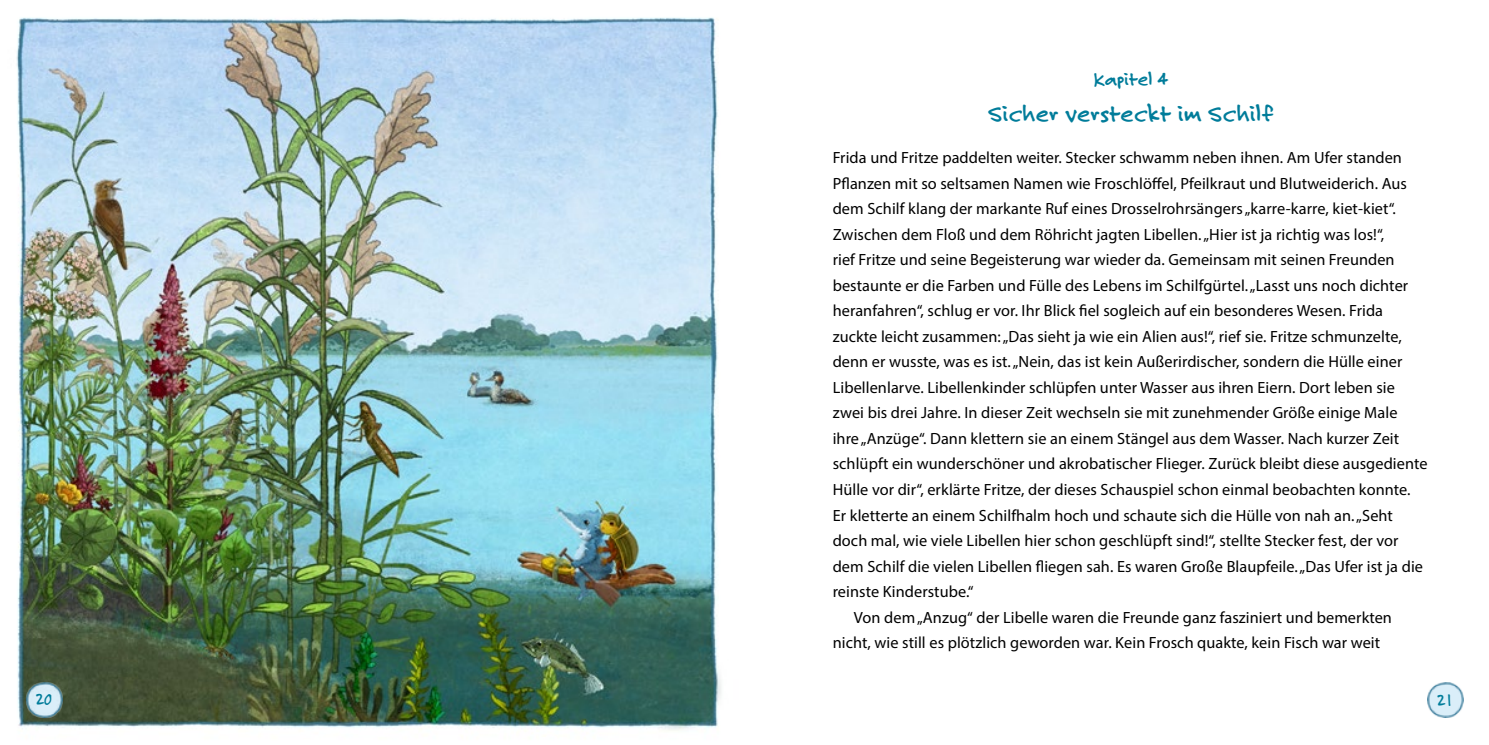
<style>
.page{position:relative;width:1489px;height:745px;background:#fff}
.page>*{position:absolute;margin:0;border:0;box-sizing:border-box;transform-origin:0 0}
.Ü3_für_IHV{font:700 25px "Felt Tip Roman";letter-spacing:.01em;color:#007c9a}
.Ü3_Kapitel{font:700 20px "Felt Tip Roman";color:#007c9a}
.Mengentext_Myriad_13{font:16.25px/25.5px "Myriad Pro";letter-spacing:.005em;color:#000}
.t1{font:700 16.25px "Felt Tip Roman";color:#007c9a}
</style>
<div class="page">
<img style="left:16px;top:17px;width:705px;height:713px">
<img style="left:1427px;top:682px;width:35px;height:34px">
<img style="left:27px;top:681px;width:35px;height:35px">
<p class="Ü3_Kapitel" style="left:1093px;top:65px;width:76px">Kapitel 4</p>
<p class="Ü3_für_IHV" style="left:988px;top:96px;width:286px">Sicher versteckt im Schilf</p>
<p class="Mengentext_Myriad_13" style="left:832px;top:144px;width:596px">Frida und Fritze paddelten weiter. Stecker schwamm neben ihnen. Am Ufer standen Pflanzen mit so seltsamen Namen wie Froschlöffel, Pfeilkraut und Blutweiderich. Aus dem Schilf klang der markante Ruf eines Drosselrohrsängers „karre-karre, kiet-kiet“.<br>Zwischen dem Floß und dem Röhricht jagten Libellen. „Hier ist ja richtig was los!“,<br>rief Fritze und seine Begeisterung war wieder da. Gemeinsam mit seinen Freunden bestaunte er die Farben und Fülle des Lebens im Schilfgürtel. „Lasst uns noch dichter heranfahren“, schlug er vor. Ihr Blick fiel sogleich auf ein besonderes Wesen. Frida zuckte leicht zusammen: „Das sieht ja wie ein Alien aus!“, rief sie. Fritze schmunzelte, denn er wusste, was es ist. „Nein, das ist kein Außerirdischer, sondern die Hülle einer Libellenlarve. Libellenkinder schlüpfen unter Wasser aus ihren Eiern. Dort leben sie zwei bis drei Jahre. In dieser Zeit wechseln sie mit zunehmender Größe einige Male ihre „Anzüge“. Dann klettern sie an einem Stängel aus dem Wasser. Nach kurzer Zeit schlüpft ein wunderschöner und akrobatischer Flieger. Zurück bleibt diese ausgediente Hülle vor dir“, erklärte Fritze, der dieses Schauspiel schon einmal beobachten konnte.<br>Er kletterte an einem Schilfhalm hoch und schaute sich die Hülle von nah an. „Seht doch mal, wie viele Libellen hier schon geschlüpft sind!“, stellte Stecker fest, der vor dem Schilf die vielen Libellen fliegen sah. Es waren Große Blaupfeile. „Das Ufer ist ja die reinste Kinderstube.“</p>
<p class="Mengentext_Myriad_13" style="left:832px;top:603px;width:560px;text-indent:21px">Von dem „Anzug“ der Libelle waren die Freunde ganz fasziniert und bemerkten nicht, wie still es plötzlich geworden war. Kein Frosch quakte, kein Fisch war weit</p>
<p class="t1" style="left:37px;top:688px;width:17px">20</p>
<p class="t1" style="left:1437px;top:688px;width:17px">21</p>
</div>
